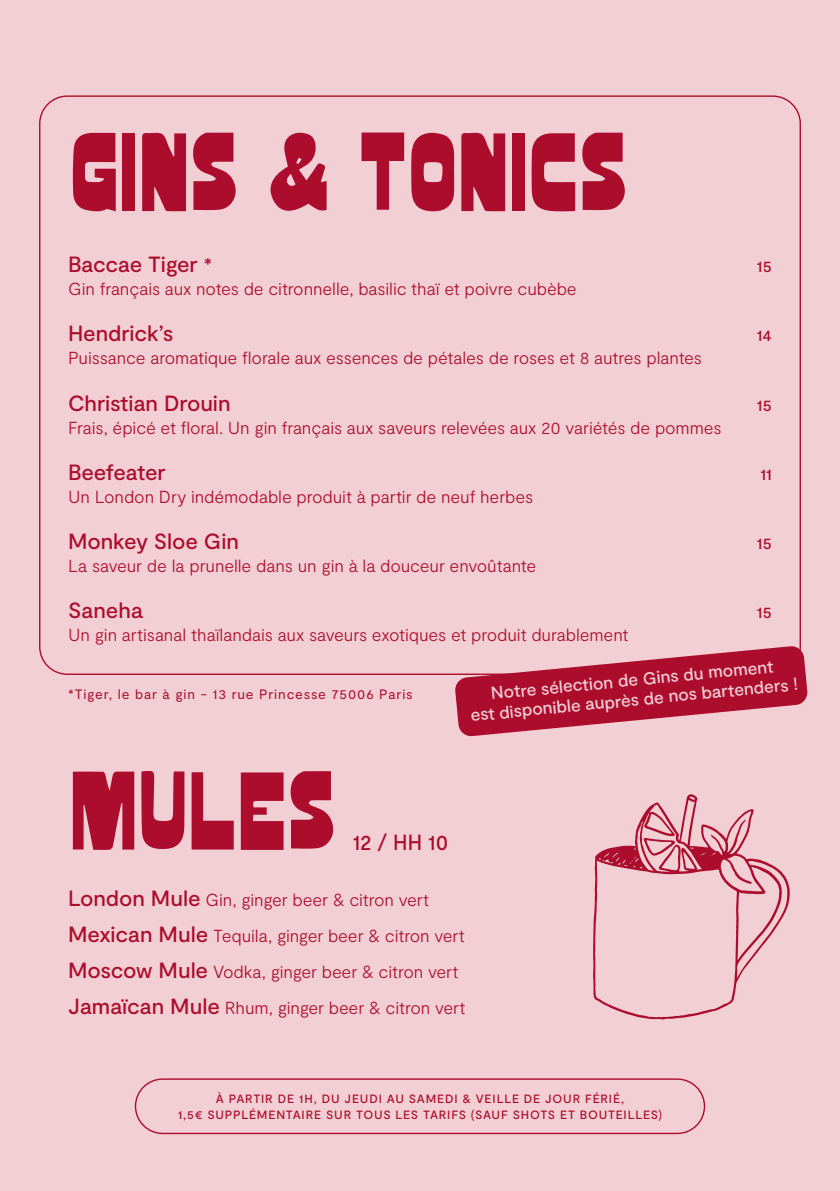
<style>
.page{position:relative;width:840px;height:1191px;background:#fff}
.page>*{position:absolute;margin:0;border:0;box-sizing:border-box;transform-origin:0 0}
.t1{font:700 122px "Fungus";letter-spacing:-.02em;color:#ac0d2c}
.t2{font:500 22px "Moderat";letter-spacing:-.005em;color:#ac0d2c}
.t3{font:500 22px "Moderat";letter-spacing:-.005em;color:#ac0d2c;scale:.94 1}
.t4{font:300 17.4px/36px "Moderat";letter-spacing:-.01em;color:#ac0d2c}
.t5{font:500 17.4px/20px "Moderat";color:#f2ced5;text-align:center}
.t6{font:500 16px "Moderat";letter-spacing:.005em;color:#ac0d2c}
.t7{font:13.6px "Moderat";letter-spacing:.065em;color:#ac0d2c}
.t8{font:500 12px/16px "Moderat";letter-spacing:.065em;color:#ac0d2c;text-align:center}
.s1{font-size:20px}
.s2{font-weight:500;font-size:22px}
</style>
<div class="page">
<div style="left:0;top:0;width:839px;height:1191px;background:#f2ced5"></div>
<svg style="left:454px;top:645px;width:353px;height:91px"></svg>
<div style="left:135px;top:1078px;width:569px;height:56px;border:1px solid #ac0d2c;border-radius:27px"></div>
<svg style="left:593px;top:794px;width:196px;height:225px"></svg>
<svg style="left:643px;top:838px;width:32px;height:18px"></svg>
<h1 class="t1" style="left:68px;top:98px;width:562px">GINS &amp; TONICS</h1>
<p class="t2" style="left:68px;top:252px;width:145px">Baccae Tiger <span class="s1">*</span></p>
<p class="t6" style="left:756px;top:257px;width:17px">15</p>
<p class="t4" style="left:68px;top:272px;width:510px">Gin français aux notes de citronnelle, basilic thaï et poivre cubèbe</p>
<p class="t2" style="left:68px;top:321px;width:107px">Hendrick’s</p>
<p class="t6" style="left:756px;top:326px;width:17px">14</p>
<p class="t4" style="left:68px;top:341px;width:635px">Puissance aromatique florale aux essences de pétales de roses et 8 autres plantes</p>
<p class="t2" style="left:68px;top:390px;width:164px">Christian Drouin</p>
<p class="t6" style="left:756px;top:395px;width:17px">15</p>
<p class="t4" style="left:68px;top:410px;width:654px">Frais, épicé et floral. Un gin français aux saveurs relevées aux 20 variétés de pommes</p>
<p class="t2" style="left:68px;top:459px;width:99px">Beefeater</p>
<p class="t6" style="left:759px;top:464px;width:13px">11</p>
<p class="t4" style="left:68px;top:479px;width:466px">Un London Dry indémodable produit à partir de neuf herbes</p>
<p class="t2" style="left:68px;top:528px;width:172px">Monkey Sloe Gin</p>
<p class="t6" style="left:756px;top:533px;width:17px">15</p>
<p class="t4" style="left:68px;top:548px;width:469px">La saveur de la prunelle dans un gin à la douceur envoûtante</p>
<p class="t2" style="left:68px;top:597px;width:76px">Saneha</p>
<p class="t6" style="left:756px;top:602px;width:17px">15</p>
<p class="t4" style="left:68px;top:617px;width:561px">Un gin artisanal thaïlandais aux saveurs exotiques et produit durablement</p>
<p class="t7" style="left:68px;top:686px;width:346px">*Tiger, le bar à gin - 13 rue Princesse 75006 Paris</p>
<p class="t5" style="left:467px;top:687px;width:330px;rotate:-6deg">Notre sélection de Gins du moment<br>est disponible auprès de nos bartenders !</p>
<h1 class="t1" style="left:68px;top:736px;width:271px">MULES</h1>
<p class="t3" style="left:352px;top:829px;width:104px">12 / HH 10</p>
<p class="t4" style="left:68px;top:882px;width:398px"><span class="s2">London Mule</span> Gin, ginger beer &amp; citron vert <span class="s2">Mexican Mule</span> Tequila, ginger beer &amp; citron vert <span class="s2">Moscow Mule</span> Vodka, ginger beer &amp; citron vert <span class="s2">Jamaïcan Mule</span> Rhum, ginger beer &amp; citron vert</p>
<p class="t8" style="left:178px;top:1091px;width:486px">À PARTIR DE 1H, DU JEUDI AU SAMEDI &amp; VEILLE DE JOUR FÉRIÉ,<br>1,5€ SUPPLÉMENTAIRE SUR TOUS LES TARIFS (SAUF SHOTS ET BOUTEILLES)</p>
</div>
